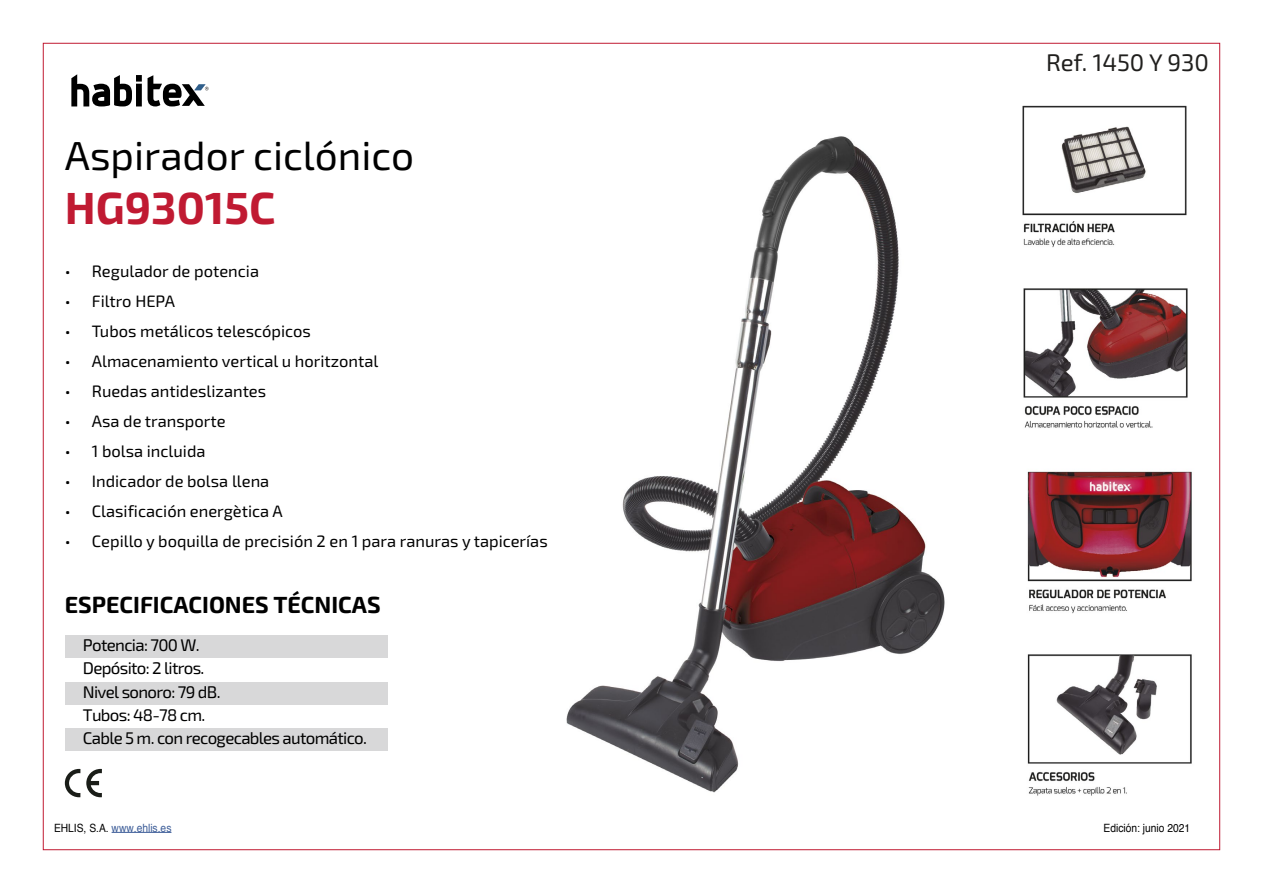
<style>
.page{position:relative;width:1263px;height:893px;background:#fff}
.page>*{position:absolute;margin:0;border:0;box-sizing:border-box;transform-origin:0 0}
.t1{font:700 45px "Exo 2";color:#c01a32}
.t2{font:40.5px "Exo 2";color:#000}
.t3{font:24px "Exo 2";color:#201f1d}
.t4{font:700 23.4px "Exo 2";color:#000}
.t5{font:16.8px/23.4px "Exo 2";letter-spacing:-.04em;color:#000}
.t6{font:16.5px "Exo 2";color:#000}
.t7{font:11.4px "Helvetica";color:#3e5e99;scale:.9 1}
.t8{font:11.4px "Helvetica";color:#000;scale:.9 1}
.s1{color:#000}
</style>
<div class="page">
<hr style="left:112px;top:832px;width:59px;height:1px;background:#3e5e99">
<div style="left:65px;top:728px;width:323px;height:23px;background:#d8d8d9"></div>
<img style="left:566px;top:136px;width:379px;height:657px">
<div style="left:65px;top:636px;width:323px;height:22px;background:#d8d8d9"></div>
<div style="left:65px;top:683px;width:323px;height:22px;background:#d8d8d9"></div>
<svg style="left:71px;top:74px;width:71px;height:32px"></svg>
<svg style="left:148px;top:75px;width:60px;height:31px"></svg>
<img style="left:1022px;top:105px;width:166px;height:323px">
<img style="left:1027px;top:471px;width:165px;height:325px">
<svg style="left:65px;top:769px;width:15px;height:28px"></svg>
<svg style="left:86px;top:769px;width:16px;height:28px"></svg>
<h2 class="t2" style="left:65px;top:132px;width:351px">Aspirador ciclónico</h2>
<h1 class="t1" style="left:65px;top:181px;width:212px">HG93015C</h1>
<p class="t6" style="left:65px;top:261px;width:196px">• Regulador de potencia</p>
<p class="t6" style="left:65px;top:291px;width:112px">• Filtro HEPA</p>
<p class="t6" style="left:65px;top:321px;width:248px">• Tubos metálicos telescópicos</p>
<p class="t6" style="left:65px;top:351px;width:315px">• Almacenamiento vertical u horitzontal</p>
<p class="t6" style="left:65px;top:381px;width:203px">• Ruedas antideslizantes</p>
<p class="t6" style="left:65px;top:411px;width:162px">• Asa de transporte</p>
<p class="t6" style="left:65px;top:441px;width:142px">• 1 bolsa incluida</p>
<p class="t6" style="left:65px;top:471px;width:206px">• Indicador de bolsa llena</p>
<p class="t6" style="left:65px;top:501px;width:220px">• Clasificación energètica A</p>
<p class="t6" style="left:65px;top:531px;width:484px">• Cepillo y boquilla de precisión 2 en 1 para ranuras y tapicerías</p>
<h3 class="t4" style="left:65px;top:591px;width:317px">ESPECIFICACIONES TÉCNICAS</h3>
<p class="t5" style="left:83px;top:634px;width:286px">Potencia: 700 W.<br>Depósito: 2 litros.<br>Nivel sonoro: 79 dB.<br>Tubos: 48-78 cm.<br>Cable 5 m. con recogecables automático.</p>
<h3 class="t3" style="left:1046px;top:48px;width:164px">Ref. 1450 Y 930</h3>
<p class="t7" style="left:54px;top:819px;width:132px"><span class="s1">EHLIS, S.A.</span> www.ehlis.es</p>
<p class="t8" style="left:1103px;top:819px;width:98px">Edición: junio 2021</p>
</div>
